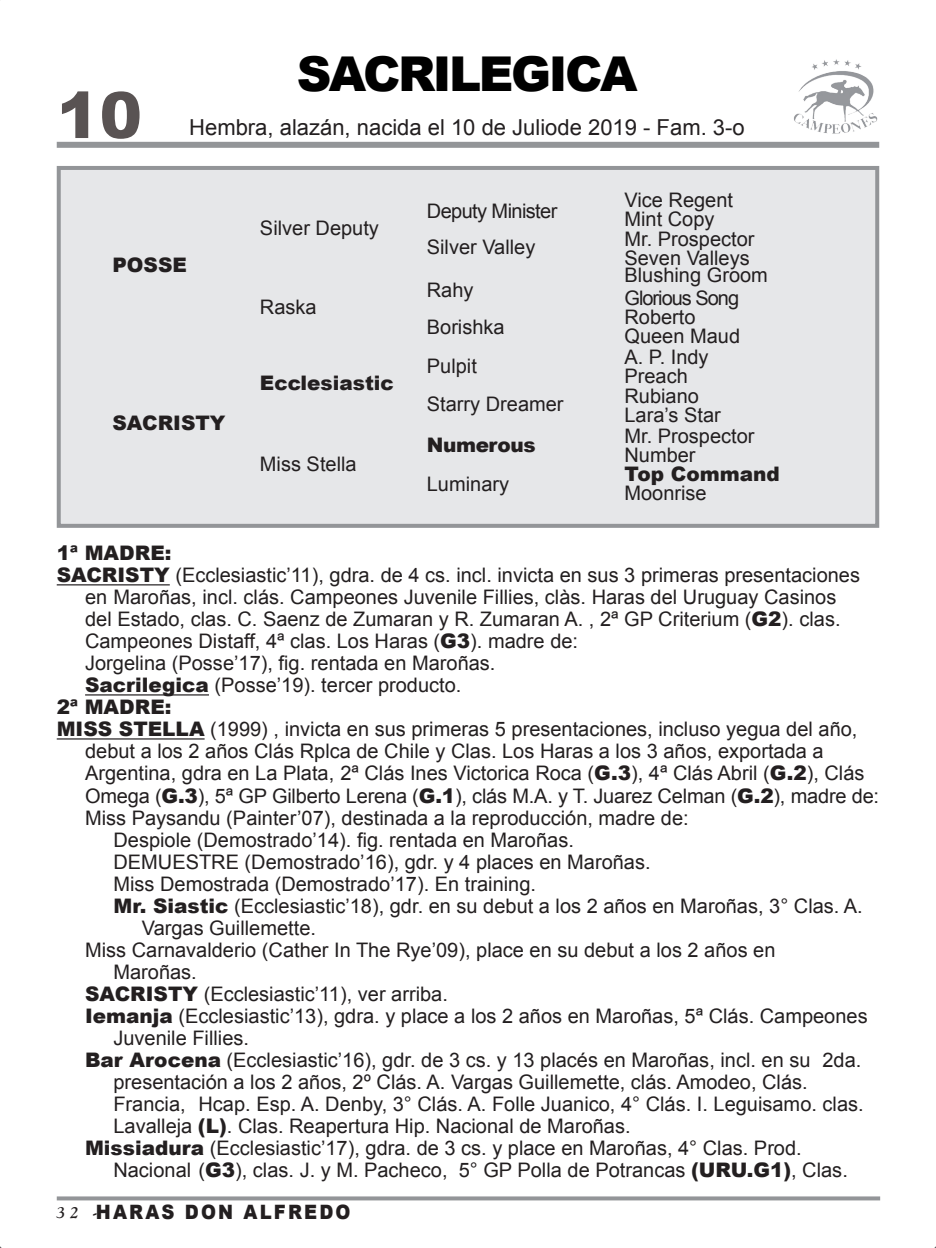
<style>
.page{position:relative;width:936px;height:1248px;background:#fff}
.page>*{position:absolute;margin:0;border:0;box-sizing:border-box;transform-origin:0 0}
.t1{font:900 64px "Arial";color:#595353}
.t2{font:900 48px "Arial";letter-spacing:-.05em;color:#000}
.t3{font:22px "Arial";color:#231f20}
.t4{font:20px "Arial";color:#231f20}
.t5{font:900 20px "Arial";color:#231f20}
.t6{font:20px "Arial";letter-spacing:-.03em;color:#231f20}
.t7{font:20px "Arial";letter-spacing:-.05em;color:#231f20}
.t8{font:900 20px "Arial";letter-spacing:-.02em;color:#231f20}
.t9{font:900 19.8px "Arial";letter-spacing:.12em;color:#231f20;scale:.91 1}
.t10{font:16px "Goudy Old Style Bold Italic BT";color:#231f20}
.s1{font-weight:900}
</style>
<div class="page">
<div style="left:57px;top:166px;width:822px;height:362px;background:#e6e7e9;border:4px solid #939598"></div>
<div style="left:57px;top:142px;width:822px;height:6px;background:#939598"></div>
<svg style="left:57px;top:1196px;width:823px;height:4px;background:#9ea0a3"></svg>
<hr style="left:57px;top:584px;width:113px;height:1px;background:#231f20">
<hr style="left:85px;top:694px;width:124px;height:1px;background:#231f20">
<hr style="left:57px;top:738px;width:147px;height:1px;background:#231f20">
<img style="left:794px;top:59px;width:84px;height:75px">
<h1 class="t1" style="left:57px;top:69px;width:87px">10</h1>
<h2 class="t2" style="left:296px;top:39px;width:342px">SACRILEGICA</h2>
<p class="t3" style="left:189px;top:113px;width:557px">Hembra, alazán, nacida el 10 de Juliode 2019 - Fam. 3-o</p>
<p class="t5" style="left:112px;top:251px;width:76px">POSSE</p>
<p class="t5" style="left:112px;top:408px;width:114px">SACRISTY</p>
<p class="t4" style="left:260px;top:215px;width:120px">Silver Deputy</p>
<p class="t4" style="left:260px;top:293px;width:58px">Raska</p>
<p class="t5" style="left:260px;top:368px;width:135px">Ecclesiastic</p>
<p class="t4" style="left:260px;top:451px;width:98px">Miss Stella</p>
<p class="t6" style="left:427px;top:198px;width:132px">Deputy Minister</p>
<p class="t4" style="left:427px;top:234px;width:110px">Silver Valley</p>
<p class="t4" style="left:427px;top:276px;width:48px">Rahy</p>
<p class="t4" style="left:427px;top:314px;width:79px">Borishka</p>
<p class="t4" style="left:427px;top:353px;width:52px">Pulpit</p>
<p class="t4" style="left:427px;top:390px;width:138px">Starry Dreamer</p>
<p class="t8" style="left:427px;top:430px;width:110px">Numerous</p>
<p class="t4" style="left:427px;top:471px;width:84px">Luminary</p>
<p class="t4" style="left:624px;top:187px;width:110px">Vice Regent</p>
<p class="t4" style="left:624px;top:206px;width:92px">Mint Copy</p>
<p class="t4" style="left:624px;top:226px;width:132px">Mr. Prospector</p>
<p class="t4" style="left:624px;top:245px;width:127px">Seven Valleys</p>
<p class="t4" style="left:624px;top:262px;width:145px">Blushing Groom</p>
<p class="t7" style="left:624px;top:285px;width:116px">Glorious Song</p>
<p class="t4" style="left:624px;top:304px;width:73px">Roberto</p>
<p class="t4" style="left:624px;top:323px;width:117px">Queen Maud</p>
<p class="t4" style="left:624px;top:343px;width:86px">A. P. Indy</p>
<p class="t4" style="left:624px;top:363px;width:65px">Preach</p>
<p class="t4" style="left:624px;top:383px;width:76px">Rubiano</p>
<p class="t4" style="left:624px;top:401px;width:98px">Lara’s Star</p>
<p class="t4" style="left:624px;top:422px;width:132px">Mr. Prospector</p>
<p class="t4" style="left:624px;top:442px;width:73px">Number</p>
<p class="t5" style="left:624px;top:459px;width:157px">Top Command</p>
<p class="t4" style="left:624px;top:480px;width:84px">Moonrise</p>
<p class="t5" style="left:57px;top:538px;width:116px">1ª MADRE:</p>
<p class="t4" style="left:57px;top:562px;width:804px"><span class="s1">SACRISTY</span> (Ecclesiastic’11), gdra. de 4 cs. incl. invicta en sus 3 primeras presentaciones</p>
<p class="t4" style="left:85px;top:584px;width:752px">en Maroñas, incl. clás. Campeones Juvenile Fillies, clàs. Haras del Uruguay Casinos</p>
<p class="t4" style="left:85px;top:606px;width:757px">del Estado, clas. C. Saenz de Zumaran y R. Zumaran A. , 2ª GP Criterium (<span class="s1">G2</span>). clas.</p>
<p class="t4" style="left:85px;top:628px;width:494px">Campeones Distaff, 4ª clas. Los Haras (<span class="s1">G3</span>). madre de:</p>
<p class="t4" style="left:85px;top:650px;width:412px">Jorgelina (Posse’17), fig. rentada en Maroñas.</p>
<p class="t4" style="left:85px;top:672px;width:378px"><span class="s1">Sacrilegica</span> (Posse’19). tercer producto.</p>
<p class="t5" style="left:57px;top:692px;width:116px">2ª MADRE:</p>
<p class="t4" style="left:57px;top:716px;width:802px"><span class="s1">MISS STELLA</span> (1999) , invicta en sus primeras 5 presentaciones, incluso yegua del año,</p>
<p class="t4" style="left:85px;top:738px;width:740px">debut a los 2 años Clás Rplca de Chile y Clas. Los Haras a los 3 años, exportada a</p>
<p class="t4" style="left:85px;top:760px;width:780px">Argentina, gdra en La Plata, 2ª Clás Ines Victorica Roca (<span class="s1">G.3</span>), 4ª Clás Abril (<span class="s1">G.2</span>), Clás</p>
<p class="t4" style="left:85px;top:782px;width:795px">Omega (<span class="s1">G.3</span>), 5ª GP Gilberto Lerena (<span class="s1">G.1</span>), clás M.A. y T. Juarez Celman (<span class="s1">G.2</span>), madre de:</p>
<p class="t4" style="left:85px;top:804px;width:605px">Miss Paysandu (Painter’07), destinada a la reproducción, madre de:</p>
<p class="t4" style="left:113px;top:826px;width:462px">Despiole (Demostrado’14). fig. rentada en Maroñas.</p>
<p class="t4" style="left:113px;top:848px;width:538px">DEMUESTRE (Demostrado’16), gdr. y 4 places en Maroñas.</p>
<p class="t4" style="left:113px;top:870px;width:424px">Miss Demostrada (Demostrado’17). En training.</p>
<p class="t4" style="left:113px;top:892px;width:750px"><span class="s1">Mr. Siastic</span> (Ecclesiastic’18), gdr. en su debut a los 2 años en Maroñas, 3° Clas. A.</p>
<p class="t4" style="left:142px;top:914px;width:176px">Vargas Guillemette.</p>
<p class="t4" style="left:85px;top:936px;width:691px">Miss Carnavalderio (Cather In The Rye’09), place en su debut a los 2 años en</p>
<p class="t4" style="left:113px;top:958px;width:85px">Maroñas.</p>
<p class="t4" style="left:85px;top:980px;width:364px"><span class="s1">SACRISTY</span> (Ecclesiastic’11), ver arriba.</p>
<p class="t4" style="left:85px;top:1002px;width:784px"><span class="s1">Iemanja</span> (Ecclesiastic’13), gdra. y place a los 2 años en Maroñas, 5ª Clás. Campeones</p>
<p class="t4" style="left:113px;top:1024px;width:137px">Juvenile Fillies.</p>
<p class="t4" style="left:85px;top:1046px;width:777px"><span class="s1">Bar Arocena</span> (Ecclesiastic’16), gdr. de 3 cs. y 13 placés en Maroñas, incl. en su 2da.</p>
<p class="t4" style="left:113px;top:1068px;width:695px">presentación a los 2 años, 2º Clás. A. Vargas Guillemette, clás. Amodeo, Clás.</p>
<p class="t4" style="left:113px;top:1090px;width:751px">Francia, Hcap. Esp. A. Denby, 3° Clás. A. Folle Juanico, 4° Clás. I. Leguisamo. clas.</p>
<p class="t4" style="left:113px;top:1112px;width:518px">Lavalleja <span class="s1">(L)</span>. Clas. Reapertura Hip. Nacional de Maroñas.</p>
<p class="t4" style="left:85px;top:1134px;width:718px"><span class="s1">Missiadura</span> (Ecclesiastic’17), gdra. de 3 cs. y place en Maroñas, 4° Clas. Prod.</p>
<p class="t4" style="left:113px;top:1156px;width:736px">Nacional (<span class="s1">G3</span>), clas. J. y M. Pacheco, 5° GP Polla de Potrancas <span class="s1">(URU.G1)</span>, Clas.</p>
<p class="t9" style="left:96px;top:1197px;width:281px">HARAS DON ALFREDO</p>
<p class="t10" style="left:57px;top:1202px;width:42px">32 -</p>
</div>
